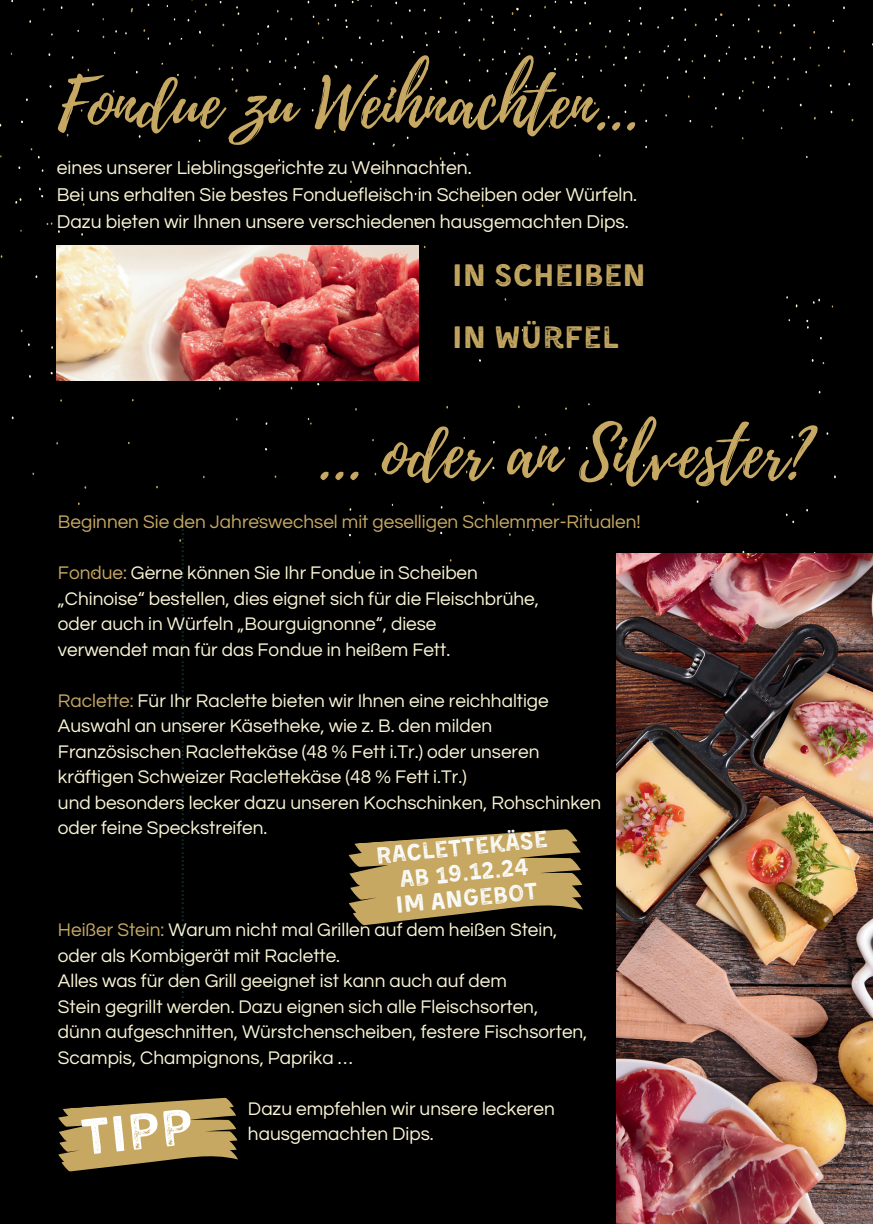
<style>
.page{position:relative;width:873px;height:1224px;background:#000}
.page>*{position:absolute;margin:0;border:0;box-sizing:border-box;transform-origin:0 0}
.t1{font:68.2px "Playlist Script";color:#c6a862}
.t2{font:52.2px "Kent 4 F Printed";color:#fff}
.t3{font:32px/61.8px "Kent 4 F Printed";color:#c6a862}
.t4{font:24.2px/25.6px "Kent 4 F Printed";color:#fbfcfc;text-align:center}
.t5{font:19.4px/27px "Questrial";color:#faf5d5}
.t6{font:19px/25.6px "Questrial";color:#faf5d5}
.t7{font:19px "Questrial";color:#c6a862}
.t8{font:16px "Open Sans";color:#0c322a}
.s1{color:#c6a862}
</style>
<div class="page">
<svg style="left:15px;top:198px;width:6px;height:6px"></svg>
<svg style="left:236px;top:6px;width:3px;height:9px"></svg>
<svg style="left:345px;top:19px;width:3px;height:9px"></svg>
<svg style="left:813px;top:299px;width:7px;height:5px"></svg>
<svg style="left:806px;top:320px;width:3px;height:9px"></svg>
<svg style="left:786px;top:513px;width:8px;height:10px"></svg>
<svg style="left:459px;top:46px;width:6px;height:10px"></svg>
<svg style="left:418px;top:67px;width:10px;height:11px"></svg>
<svg style="left:491px;top:15px;width:3px;height:9px"></svg>
<svg style="left:553px;top:26px;width:9px;height:7px"></svg>
<svg style="left:512px;top:8px;width:7px;height:7px"></svg>
<svg style="left:544px;top:45px;width:6px;height:10px"></svg>
<svg style="left:536px;top:85px;width:8px;height:3px"></svg>
<svg style="left:715px;top:13px;width:7px;height:8px"></svg>
<img style="left:616px;top:554px;width:257px;height:670px">
<img style="left:57px;top:245px;width:361px;height:135px">
<svg style="left:58px;top:1098px;width:180px;height:74px"></svg>
<svg style="left:348px;top:829px;width:235px;height:96px"></svg>
<h1 class="t1" style="left:58px;top:55px;width:583px">Fondue zu Weihnachten...</h1>
<p class="t5" style="left:57px;top:155px;width:582px">eines unserer Lieblingsgerichte zu Weihnachten.<br>Bei uns erhalten Sie bestes Fonduefleisch in Scheiben oder Würfeln.<br>Dazu bieten wir Ihnen unsere verschiedenen hausgemachten Dips.</p>
<h3 class="t3" style="left:452px;top:244px;width:195px">IN SCHEIBEN<br>IN WÜRFEL</h3>
<h1 class="t1" style="left:318px;top:405px;width:494px">... oder an Silvester?</h1>
<p class="t8" style="left:199px;top:511px;width:489px;rotate:90deg">...................................................................................................................</p>
<p class="t7" style="left:58px;top:513px;width:584px">Beginnen Sie den Jahreswechsel mit geselligen Schlemmer-Ritualen!</p>
<p class="t6" style="left:58px;top:561px;width:483px"><span class="s1">Fondue:</span> Gerne können Sie Ihr Fondue in Scheiben „Chinoise“ bestellen, dies eignet sich für die Fleischbrühe, oder auch in Würfeln „Bourguignonne“, diese<br>verwendet man für das Fondue in heißem Fett.</p>
<p class="t6" style="left:58px;top:688px;width:545px"><span class="s1">Raclette:</span> Für Ihr Raclette bieten wir Ihnen eine reichhaltige Auswahl an unserer Käsetheke, wie z. B. den milden Französischen Raclettekäse (48 % Fett i.Tr.) oder unseren kräftigen Schweizer Raclettekäse (48 % Fett i.Tr.)<br>und besonders lecker dazu unseren Kochschinken, Rohschinken oder feine Speckstreifen.</p>
<p class="t4" style="left:375px;top:843px;width:174px;rotate:-6deg">RACLETTEKÄSE<br>AB 19.12.24<br>IM ANGEBOT</p>
<p class="t6" style="left:58px;top:918px;width:531px"><span class="s1">Heißer Stein:</span> Warum nicht mal Grillen auf dem heißen Stein, oder als Kombigerät mit Raclette.<br>Alles was für den Grill geeignet ist kann auch auf dem<br>Stein gegrillt werden. Dazu eignen sich alle Fleischsorten,<br>dünn aufgeschnitten, Würstchenscheiben, festere Fischsorten, Scampis, Champignons, Paprika …</p>
<p class="t6" style="left:248px;top:1096px;width:308px">Dazu empfehlen wir unsere leckeren hausgemachten Dips.</p>
<h2 class="t2" style="left:78px;top:1108px;width:114px;rotate:-6deg">TIPP</h2>
</div>
